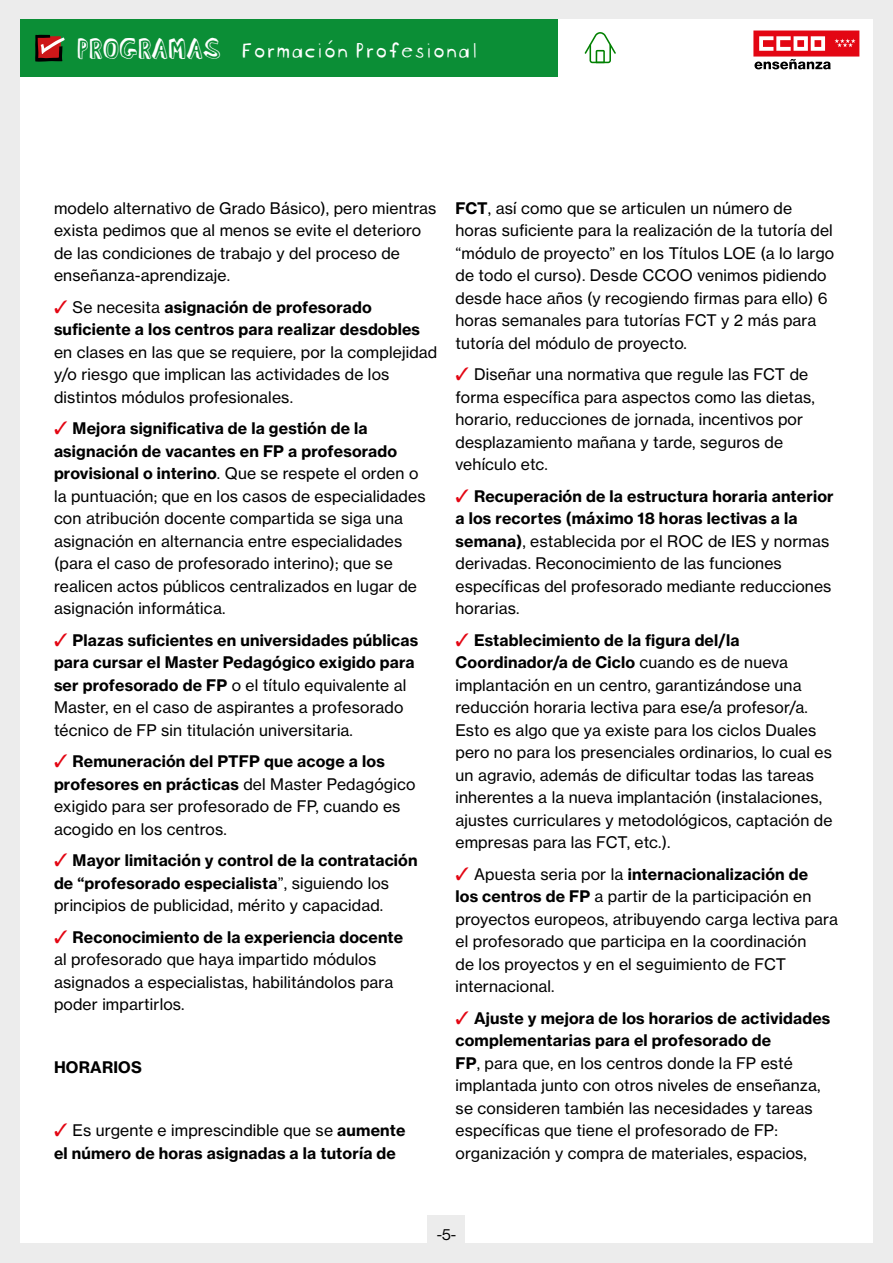
<style>
.page{position:relative;width:893px;height:1263px;background:#fff}
.page>*{position:absolute;margin:0;border:0;box-sizing:border-box;transform-origin:0 0}
.t1{font:22.5px "Blockhead Unplugged";color:#fff}
.t2{font:15.75px/22.5px "Volta Modern Text 55 Roman";letter-spacing:.01em;color:#000}
.t3{font:700 15.75px/22.5px "Volta Modern Text 75";letter-spacing:.01em;color:#000}
.t4{font:15.75px "Volta Modern Display 55 Roman";color:#000}
.s1{font-family:"Blockhead Dark Side";font-size:27.6px}
.s2{color:#e30613}
.s3{font-family:"Volta Modern Text 55 Roman";font-weight:400}
.s4{font-family:"Volta Modern Text 75";font-weight:700}
</style>
<div class="page">
<div style="left:0;top:0;width:20px;height:1263px;background:#ececec"></div>
<div style="left:873px;top:0;width:20px;height:1263px;background:#ececec"></div>
<div style="left:4px;top:1243px;width:889px;height:20px;background:#ececec"></div>
<div style="left:4px;top:0;width:889px;height:19px;background:#ececec"></div>
<div style="left:20px;top:19px;width:537px;height:57px;background:#0b8e36"></div>
<svg style="left:753px;top:31px;width:106px;height:38px"></svg>
<svg style="left:585px;top:32px;width:31px;height:31px"></svg>
<div style="left:428px;top:1215px;width:37px;height:38px;background:#ececec"></div>
<svg style="left:35px;top:35px;width:30px;height:27px"></svg>
<h1 class="t1" style="left:77px;top:31px;width:402px"><span class="s1">PROGRAMAS</span> Formación Profesional</h1>
<p class="t2" style="left:54px;top:197px;width:384px">modelo alternativo de Grado Básico), pero mientras exista pedimos que al menos se evite el deterioro de las condiciones de trabajo y del proceso de enseñanza-aprendizaje.</p>
<p class="t3" style="left:54px;top:296px;width:368px"><span class="s2">✓</span> <span class="s3">Se necesita</span> asignación de profesorado suficiente a los centros para realizar desdobles</p>
<p class="t2" style="left:54px;top:341px;width:385px">en clases en las que se requiere, por la complejidad y/o riesgo que implican las actividades de los distintos módulos profesionales.</p>
<p class="t3" style="left:54px;top:417px;width:345px"><span class="s2">✓</span> Mejora significativa de la gestión de la asignación de vacantes en FP a profesorado</p>
<p class="t2" style="left:54px;top:462px;width:373px"><span class="s4">provisional o interino</span>. Que se respete el orden o la puntuación; que en los casos de especialidades con atribución docente compartida se siga una asignación en alternancia entre especialidades (para el caso de profesorado interino); que se realicen actos públicos centralizados en lugar de asignación informática.</p>
<p class="t3" style="left:54px;top:629px;width:366px"><span class="s2">✓</span> Plazas suficientes en universidades públicas para cursar el Master Pedagógico exigido para</p>
<p class="t2" style="left:54px;top:674px;width:354px"><span class="s4">ser profesorado de FP</span> o el título equivalente al<br>Master, en el caso de aspirantes a profesorado técnico de FP sin titulación universitaria.</p>
<p class="t3" style="left:54px;top:750px;width:363px"><span class="s2">✓</span> Remuneración del PTFP que acoge a los profesores en prácticas <span class="s3">del Master Pedagógico</span></p>
<p class="t2" style="left:54px;top:795px;width:348px">exigido para ser profesorado de FP, cuando es acogido en los centros.</p>
<p class="t3" style="left:54px;top:849px;width:365px"><span class="s2">✓</span> Mayor limitación y control de la contratación de “profesorado especialista<span class="s3">”, siguiendo los</span></p>
<p class="t2" style="left:54px;top:894px;width:331px">principios de publicidad, mérito y capacidad.</p>
<p class="t3" style="left:54px;top:926px;width:351px"><span class="s2">✓</span> Reconocimiento de la experiencia docente</p>
<p class="t2" style="left:54px;top:948px;width:341px">al profesorado que haya impartido módulos asignados a especialistas, habilitándolos para poder impartirlos.</p>
<p class="t3" style="left:54px;top:1056px;width:89px">HORARIOS</p>
<p class="t2" style="left:54px;top:1119px;width:353px"><span class="s2">✓</span> Es urgente e imprescindible que se <span class="s4">aumente</span></p>
<p class="t3" style="left:54px;top:1142px;width:343px">el número de horas asignadas a la tutoría de</p>
<p class="t2" style="left:455px;top:197px;width:380px"><span class="s4">FCT</span>, así como que se articulen un número de horas suficiente para la realización de la tutoría del “módulo de proyecto” en los Títulos LOE (a lo largo de todo el curso). Desde CCOO venimos pidiendo desde hace años (y recogiendo firmas para ello) 6 horas semanales para tutorías FCT y 2 más para tutoría del módulo de proyecto.</p>
<p class="t2" style="left:455px;top:363px;width:361px"><span class="s2">✓</span> Diseñar una normativa que regule las FCT de forma específica para aspectos como las dietas, horario, reducciones de jornada, incentivos por desplazamiento mañana y tarde, seguros de vehículo etc.</p>
<p class="t3" style="left:455px;top:485px;width:380px"><span class="s2">✓</span> Recuperación de la estructura horaria anterior a los recortes (máximo 18 horas lectivas a la</p>
<p class="t2" style="left:455px;top:530px;width:377px"><span class="s4">semana)</span>, establecida por el ROC de IES y normas derivadas. Reconocimiento de las funciones específicas del profesorado mediante reducciones horarias.</p>
<p class="t3" style="left:455px;top:629px;width:334px"><span class="s2">✓</span> Establecimiento de la figura del/la<br>Coordinador/a de Ciclo <span class="s3">cuando es de nueva</span></p>
<p class="t2" style="left:455px;top:674px;width:379px">implantación en un centro, garantizándose una reducción horaria lectiva para ese/a profesor/a.<br>Esto es algo que ya existe para los ciclos Duales pero no para los presenciales ordinarios, lo cual es un agravio, además de dificultar todas las tareas inherentes a la nueva implantación (instalaciones, ajustes curriculares y metodológicos, captación de empresas para las FCT, etc.).</p>
<p class="t3" style="left:455px;top:863px;width:354px"><span class="s2">✓</span> <span class="s3">Apuesta seria por la</span> internacionalización de</p>
<p class="t2" style="left:455px;top:885px;width:384px"><span class="s4">los centros de FP</span> a partir de la participación en proyectos europeos, atribuyendo carga lectiva para el profesorado que participa en la coordinación<br>de los proyectos y en el seguimiento de FCT internacional.</p>
<p class="t3" style="left:455px;top:1007px;width:376px"><span class="s2">✓</span> Ajuste y mejora de los horarios de actividades complementarias para el profesorado de</p>
<p class="t2" style="left:455px;top:1052px;width:367px"><span class="s4">FP</span>, para que, en los centros donde la FP esté implantada junto con otros niveles de enseñanza, se consideren también las necesidades y tareas específicas que tiene el profesorado de FP: organización y compra de materiales, espacios,</p>
<p class="t4" style="left:437px;top:1225px;width:21px">-5-</p>
</div>
